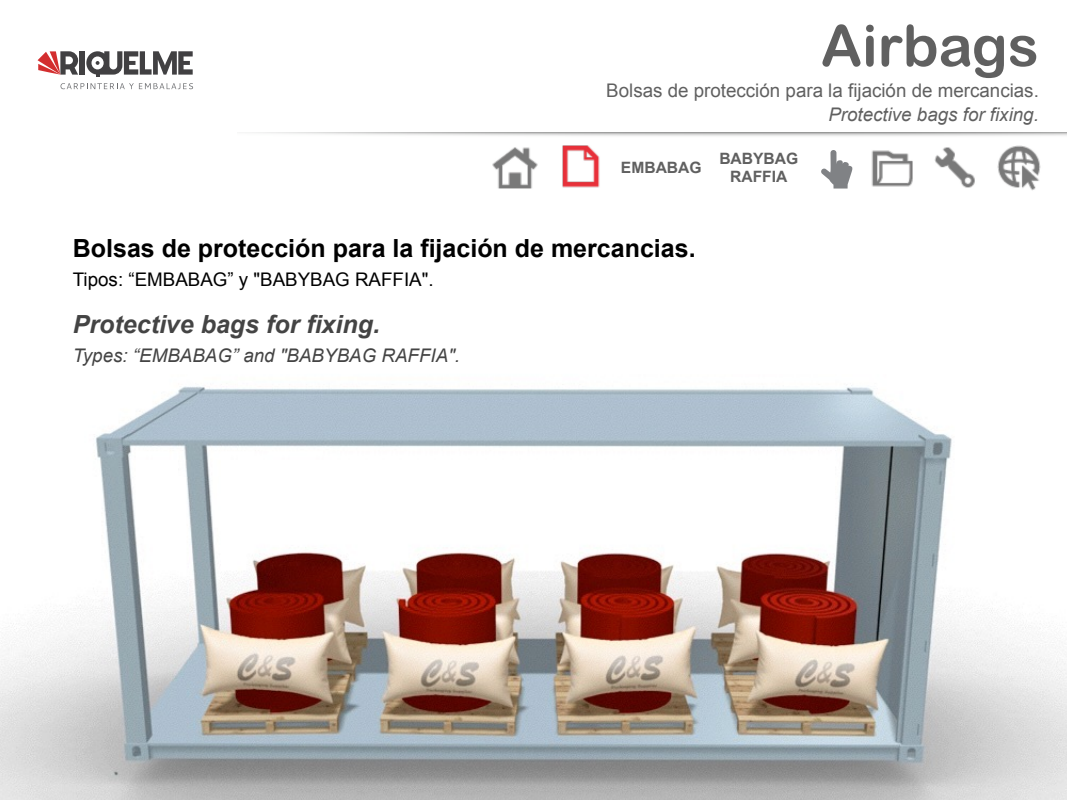
<style>
.page{position:relative;width:1067px;height:800px;background:#fff}
.page>*{position:absolute;margin:0;border:0;box-sizing:border-box;transform-origin:0 0}
.t1{font:57.3px "Arial Rounded MT Bold";color:#606060}
.t2{font:700 25px "Arial";color:#000}
.t3{font:italic 700 25px "Arial";color:#444}
.t4{font:18.75px "Arial";color:#606060}
.t5{font:italic 18.75px "Arial";color:#444}
.t6{font:18.75px "Arial";color:#000}
.t7{font:italic 18.75px "Arial";color:#606060}
.t8{font:700 15.62px/17.7px "Arial";color:#606060;text-align:center}
</style>
<div class="page">
<img style="left:0;top:385px;width:1066px;height:415px">
<img style="left:562px;top:145px;width:38px;height:43px">
<img style="left:934px;top:147px;width:41px;height:41px">
<img style="left:997px;top:145px;width:44px;height:46px">
<img style="left:871px;top:150px;width:42px;height:37px">
<img style="left:492px;top:147px;width:46px;height:42px">
<svg style="left:821px;top:150px;width:31px;height:39px"></svg>
<svg style="left:37px;top:51px;width:156px;height:39px"></svg>
<h1 class="t1" style="left:821px;top:12px;width:219px">Airbags</h1>
<p class="t4" style="left:606px;top:78px;width:434px">Bolsas de protección para la fijación de mercancias.</p>
<p class="t7" style="left:828px;top:102px;width:212px">Protective bags for fixing.</p>
<p class="t8" style="left:621px;top:159px;width:82px">EMBABAG</p>
<p class="t8" style="left:719px;top:151px;width:80px">BABYBAG<br>RAFFIA</p>
<p class="t2" style="left:73px;top:231px;width:624px">Bolsas de protección para la fijación de mercancias.</p>
<p class="t6" style="left:73px;top:267px;width:362px">Tipos: “EMBABAG” y "BABYBAG RAFFIA".</p>
<p class="t3" style="left:73px;top:307px;width:309px">Protective bags for fixing.</p>
<p class="t5" style="left:73px;top:343px;width:389px">Types: “EMBABAG” and "BABYBAG RAFFIA".</p>
</div>
